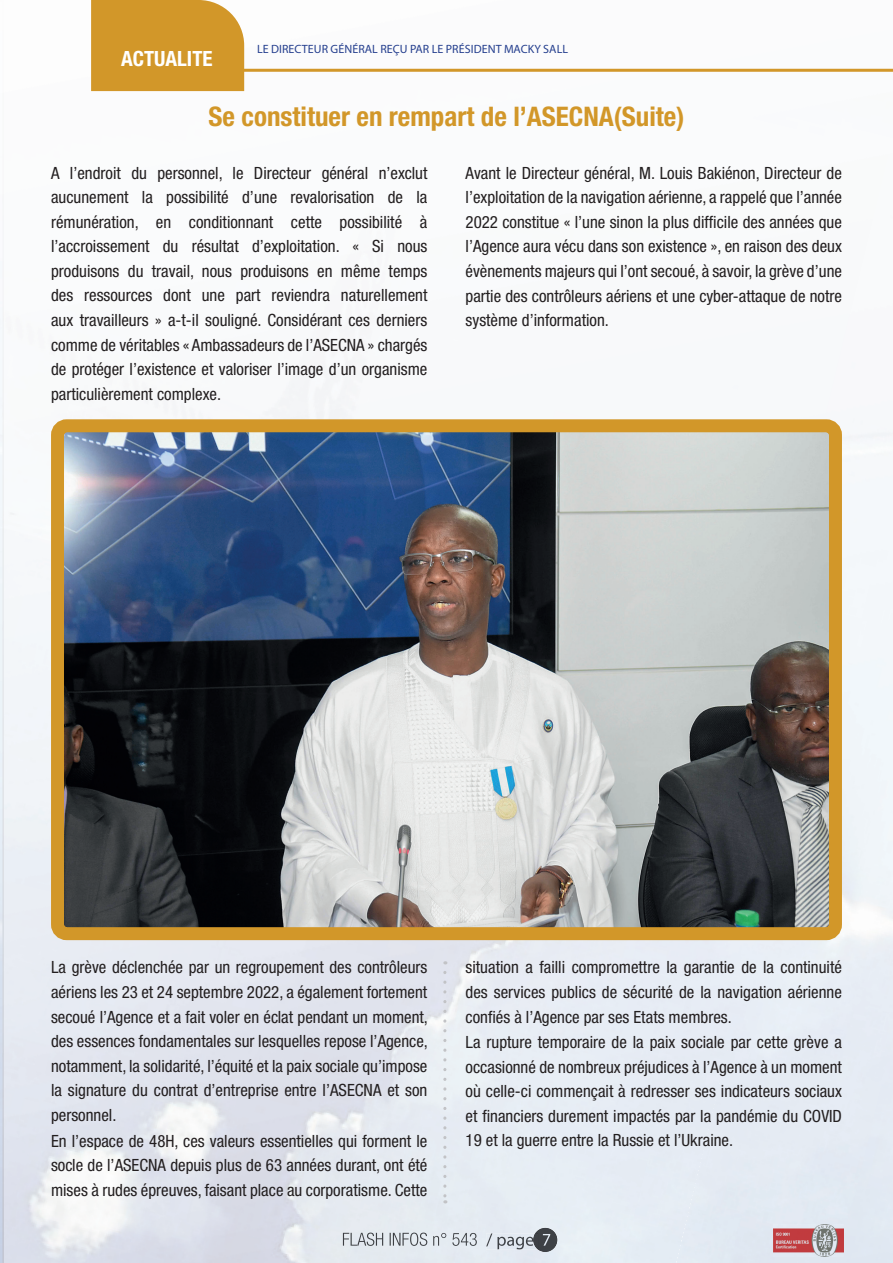
<style>
.page{position:relative;width:893px;height:1263px;background:#fff}
.page>*{position:absolute;margin:0;border:0;box-sizing:border-box;transform-origin:0 0}
.t1{font:700 condensed 27px "Helvetica Neue LT Std";color:#d29729}
.t2{font:700 condensed 21px "Helvetica Neue LT Std";color:#fff}
.t3{font:condensed 16.95px/24.6px "Helvetica Neue LT Std";color:#231f20;text-align:justify}
.t4{font:12px "Myriad Pro";letter-spacing:.005em;color:#253f8e}
</style>
<div class="page">
<img style="left:730px;top:586px;width:163px;height:677px">
<div style="left:4px;top:497px;width:41px;height:180px;background:#f5f7fa"></div>
<img style="left:785px;top:811px;width:108px;height:452px">
<div style="left:839px;top:1038px;width:54px;height:225px;background:#e4eaf3"></div>
<div style="left:4px;top:880px;width:210px;height:103px;background:#e9edf4"></div>
<div style="left:4px;top:935px;width:198px;height:218px;background:#e4e8f1"></div>
<img style="left:242px;top:1213px;width:218px;height:50px">
<img style="left:774px;top:1224px;width:69px;height:32px">
<img style="left:535px;top:1228px;width:22px;height:24px">
<img style="left:343px;top:1232px;width:139px;height:14px">
<img style="left:486px;top:1233px;width:47px;height:16px">
<img style="left:533px;top:1233px;width:5px;height:16px">
<svg style="left:543px;top:1234px;width:7px;height:12px"></svg>
<hr style="left:218px;top:69px;width:675px;height:3px;background:#d29729">
<div style="left:91px;top:0;width:153px;height:91px;background:#d29729"></div>
<svg style="left:443px;top:972px;width:3px;height:231px"></svg>
<img style="left:65px;top:433px;width:763px;height:493px">
<div style="left:51px;top:419px;width:791px;height:521px;border:13px solid #d29729;border-radius:9px"></div>
<p class="t2" style="left:121px;top:45px;width:93px">ACTUALITE</p>
<p class="t4" style="left:257px;top:42px;width:312px">LE DIRECTEUR GÉNÉRAL REÇU PAR LE PRÉSIDENT MACKY SALL</p>
<h1 class="t1" style="left:209px;top:100px;width:477px">Se constituer en rempart de l’ASECNA(Suite)</h1>
<p class="t3" style="left:51px;top:160px;width:378px">A l’endroit du personnel, le Directeur général n’exclut aucunement la possibilité d’une revalorisation de la rémunération, en conditionnant cette possibilité à l’accroissement du résultat d’exploitation. « Si nous produisons du travail, nous produisons en même temps des ressources dont une part reviendra naturellement aux travailleurs » a-t-il souligné. Considérant ces derniers comme de véritables « Ambassadeurs de l’ASECNA » chargés de protéger l’existence et valoriser l’image d’un organisme particulièrement complexe.</p>
<p class="t3" style="left:466px;top:160px;width:378px">Avant le Directeur général, M. Louis Bakiénon, Directeur de l’exploitation de la navigation aérienne, a rappelé que l’année 2022 constitue « l’une sinon la plus difficile des années que l’Agence aura vécu dans son existence », en raison des deux évènements majeurs qui l’ont secoué, à savoir, la grève d’une partie des contrôleurs aériens et une cyber-attaque de notre système d’information.</p>
<p class="t3" style="left:51px;top:955px;width:378px">La grève déclenchée par un regroupement des contrôleurs aériens les 23 et 24 septembre 2022, a également fortement secoué l’Agence et a fait voler en éclat pendant un moment, des essences fondamentales sur lesquelles repose l’Agence, notamment, la solidarité, l’équité et la paix sociale qu’impose la signature du contrat d’entreprise entre l’ASECNA et son personnel.</p>
<p class="t3" style="left:466px;top:955px;width:378px;text-align:left">situation a failli compromettre la garantie de la continuité des services publics de sécurité de la navigation aérienne confiés à l’Agence par ses Etats membres.<br>La rupture temporaire de la paix sociale par cette grève a occasionné de nombreux préjudices à l’Agence à un moment où celle-ci commençait à redresser ses indicateurs sociaux et financiers durement impactés par la pandémie du COVID</p>
<p class="t3" style="left:51px;top:1128px;width:378px">En l’espace de 48H, ces valeurs essentielles qui forment le</p>
<p class="t3" style="left:466px;top:1128px;width:269px">19 et la guerre entre la Russie et l’Ukraine.</p>
<p class="t3" style="left:51px;top:1153px;width:378px">socle de l’ASECNA depuis plus de 63 années durant, ont été mises à rudes épreuves, faisant place au corporatisme. Cette</p>
</div>
